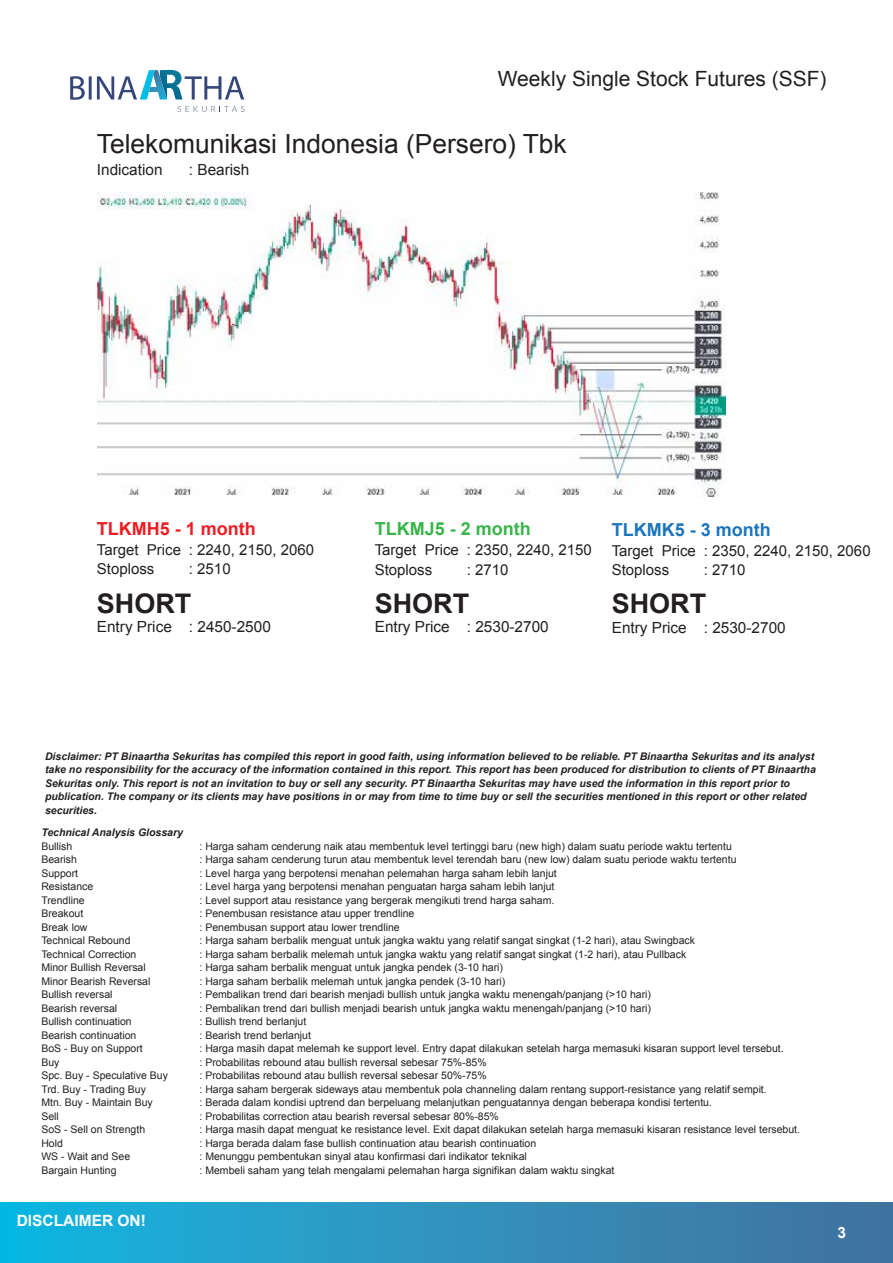
<style>
.page{position:relative;width:893px;height:1263px;background:#fff}
.page>*{position:absolute;margin:0;border:0;box-sizing:border-box;transform-origin:0 0}
.t1{font:700 27px "Arial";color:#231f20}
.t2{font:26.4px "Arial";color:#231f20}
.t3{font:21px "Arial";color:#231f20}
.t4{font:700 18px "Arial";color:#ed1d24}
.t5{font:700 18px "Arial";color:#39b54a}
.t6{font:700 18px "Arial";color:#1c75bc}
.t7{font:700 15.45px "Arial";color:#fff}
.t8{font:15.3px "Arial";color:#231f20}
.t9{font:15px/19.2px "Arial";color:#231f20}
.t10{font:10.5px "Arial";color:#231f20}
.t11{font:italic 700 10.5px/13.5px "Arial";color:#231f20}
</style>
<div class="page">
<svg style="left:70px;top:70px;width:174px;height:30px"></svg>
<svg style="left:177px;top:106px;width:67px;height:6px"></svg>
<div style="left:0;top:1202px;width:893px;height:61px;background:linear-gradient(to right,#13b7e1,#47709d)"></div>
<img style="left:98px;top:192px;width:627px;height:306px">
<h3 class="t3" style="left:498px;top:65px;width:330px">Weekly Single Stock Futures (SSF)</h3>
<h2 class="t2" style="left:97px;top:126px;width:471px">Telekomunikasi Indonesia (Persero) Tbk</h2>
<h3 class="t8" style="left:97px;top:159px;width:67px">Indication</h3>
<h3 class="t8" style="left:189px;top:159px;width:62px">: Bearish</h3>
<h3 class="t4" style="left:97px;top:517px;width:160px">TLKMH5 - 1 month</h3>
<h3 class="t5" style="left:375px;top:517px;width:158px">TLKMJ5 - 2 month</h3>
<h3 class="t6" style="left:612px;top:517px;width:160px">TLKMK5 - 3 month</h3>
<h3 class="t9" style="left:97px;top:540px;width:219px">Target Price : 2240, 2150, 2060<br>Stoploss</h3>
<h3 class="t9" style="left:189px;top:560px;width:43px">: 2510</h3>
<h3 class="t9" style="left:375px;top:541px;width:219px">Target Price : 2350, 2240, 2150<br>Stoploss</h3>
<h3 class="t9" style="left:467px;top:560px;width:43px">: 2710</h3>
<h3 class="t9" style="left:612px;top:541px;width:260px">Target Price : 2350, 2240, 2150, 2060<br>Stoploss</h3>
<h3 class="t9" style="left:704px;top:560px;width:43px">: 2710</h3>
<h1 class="t1" style="left:97px;top:586px;width:96px">SHORT</h1>
<h3 class="t8" style="left:97px;top:617px;width:175px">Entry Price : 2450-2500</h3>
<h1 class="t1" style="left:375px;top:586px;width:96px">SHORT</h1>
<h3 class="t8" style="left:375px;top:617px;width:175px">Entry Price : 2530-2700</h3>
<h1 class="t1" style="left:612px;top:586px;width:96px">SHORT</h1>
<h3 class="t8" style="left:612px;top:617px;width:175px">Entry Price : 2530-2700</h3>
<p class="t11" style="left:45px;top:750px;width:772px">Disclaimer: PT Binaartha Sekuritas has compiled this report in good faith, using information believed to be reliable. PT Binaartha Sekuritas and its analyst take no responsibility for the accuracy of the information contained in this report. This report has been produced for distribution to clients of PT Binaartha Sekuritas only. This report is not an invitation to buy or sell any security. PT Binaartha Sekuritas may have used the information in this report prior to publication. The company or its clients may have positions in or may from time to time buy or sell the securities mentioned in this report or other related securities.</p>
<p class="t11" style="left:41px;top:826px;width:143px">Technical Analysis Glossary</p>
<p class="t10" style="left:41px;top:839px;width:32px">Bullish</p>
<p class="t10" style="left:200px;top:839px;width:534px">: Harga saham cenderung naik atau membentuk level tertinggi baru (new high) dalam suatu periode waktu tertentu</p>
<p class="t10" style="left:41px;top:852px;width:37px">Bearish</p>
<p class="t10" style="left:200px;top:852px;width:538px">: Harga saham cenderung turun atau membentuk level terendah baru (new low) dalam suatu periode waktu tertentu</p>
<p class="t10" style="left:41px;top:866px;width:38px">Support</p>
<p class="t10" style="left:200px;top:866px;width:359px">: Level harga yang berpotensi menahan pelemahan harga saham lebih lanjut</p>
<p class="t10" style="left:41px;top:879px;width:53px">Resistance</p>
<p class="t10" style="left:200px;top:879px;width:356px">: Level harga yang berpotensi menahan penguatan harga saham lebih lanjut</p>
<p class="t10" style="left:41px;top:893px;width:45px">Trendline</p>
<p class="t10" style="left:200px;top:893px;width:356px">: Level support atau resistance yang bergerak mengikuti trend harga saham.</p>
<p class="t10" style="left:41px;top:906px;width:44px">Breakout</p>
<p class="t10" style="left:200px;top:906px;width:216px">: Penembusan resistance atau upper trendline</p>
<p class="t10" style="left:41px;top:920px;width:48px">Break low</p>
<p class="t10" style="left:200px;top:920px;width:202px">: Penembusan support atau lower trendline</p>
<p class="t10" style="left:41px;top:933px;width:91px">Technical Rebound</p>
<p class="t10" style="left:200px;top:933px;width:497px">: Harga saham berbalik menguat untuk jangka waktu yang relatif sangat singkat (1-2 hari), atau Swingback</p>
<p class="t10" style="left:41px;top:947px;width:97px">Technical Correction</p>
<p class="t10" style="left:200px;top:947px;width:488px">: Harga saham berbalik melemah untuk jangka waktu yang relatif sangat singkat (1-2 hari), atau Pullback</p>
<p class="t10" style="left:41px;top:960px;width:106px">Minor Bullish Reversal</p>
<p class="t10" style="left:200px;top:960px;width:305px">: Harga saham berbalik menguat untuk jangka pendek (3-10 hari)</p>
<p class="t10" style="left:41px;top:974px;width:111px">Minor Bearish Reversal</p>
<p class="t10" style="left:200px;top:974px;width:307px">: Harga saham berbalik melemah untuk jangka pendek (3-10 hari)</p>
<p class="t10" style="left:41px;top:987px;width:73px">Bullish reversal</p>
<p class="t10" style="left:200px;top:987px;width:453px">: Pembalikan trend dari bearish menjadi bullish untuk jangka waktu menengah/panjang (&gt;10 hari)</p>
<p class="t10" style="left:41px;top:1001px;width:77px">Bearish reversal</p>
<p class="t10" style="left:200px;top:1001px;width:453px">: Pembalikan trend dari bullish menjadi bearish untuk jangka waktu menengah/panjang (&gt;10 hari)</p>
<p class="t10" style="left:41px;top:1014px;width:92px">Bullish continuation</p>
<p class="t10" style="left:200px;top:1014px;width:108px">: Bullish trend berlanjut</p>
<p class="t10" style="left:41px;top:1028px;width:97px">Bearish continuation</p>
<p class="t10" style="left:200px;top:1028px;width:113px">: Bearish trend berlanjut</p>
<p class="t10" style="left:41px;top:1041px;width:103px">BoS - Buy on Support</p>
<p class="t10" style="left:200px;top:1041px;width:586px">: Harga masih dapat melemah ke support level. Entry dapat dilakukan setelah harga memasuki kisaran support level tersebut.</p>
<p class="t10" style="left:41px;top:1055px;width:20px">Buy</p>
<p class="t10" style="left:200px;top:1055px;width:289px">: Probabilitas rebound atau bullish reversal sebesar 75%-85%</p>
<p class="t10" style="left:41px;top:1068px;width:128px">Spc. Buy - Speculative Buy</p>
<p class="t10" style="left:200px;top:1068px;width:289px">: Probabilitas rebound atau bullish reversal sebesar 50%-75%</p>
<p class="t10" style="left:41px;top:1082px;width:106px">Trd. Buy - Trading Buy</p>
<p class="t10" style="left:200px;top:1082px;width:569px">: Harga saham bergerak sideways atau membentuk pola channeling dalam rentang support-resistance yang relatif sempit.</p>
<p class="t10" style="left:41px;top:1095px;width:113px">Mtn. Buy - Maintain Buy</p>
<p class="t10" style="left:200px;top:1095px;width:514px">: Berada dalam kondisi uptrend dan berpeluang melanjutkan penguatannya dengan beberapa kondisi tertentu.</p>
<p class="t10" style="left:41px;top:1109px;width:19px">Sell</p>
<p class="t10" style="left:200px;top:1109px;width:301px">: Probabilitas correction atau bearish reversal sebesar 80%-85%</p>
<p class="t10" style="left:41px;top:1122px;width:105px">SoS - Sell on Strength</p>
<p class="t10" style="left:200px;top:1122px;width:602px">: Harga masih dapat menguat ke resistance level. Exit dapat dilakukan setelah harga memasuki kisaran resistance level tersebut.</p>
<p class="t10" style="left:41px;top:1136px;width:23px">Hold</p>
<p class="t10" style="left:200px;top:1136px;width:338px">: Harga berada dalam fase bullish continuation atau bearish continuation</p>
<p class="t10" style="left:41px;top:1149px;width:90px">WS - Wait and See</p>
<p class="t10" style="left:200px;top:1149px;width:329px">: Menunggu pembentukan sinyal atau konfirmasi dari indikator teknikal</p>
<p class="t10" style="left:41px;top:1163px;width:77px">Bargain Hunting</p>
<p class="t10" style="left:200px;top:1163px;width:416px">: Membeli saham yang telah mengalami pelemahan harga signifikan dalam waktu singkat</p>
<h3 class="t7" style="left:17px;top:1211px;width:131px">DISCLAIMER ON!</h3>
<h3 class="t7" style="left:837px;top:1222px;width:10px">3</h3>
</div>
